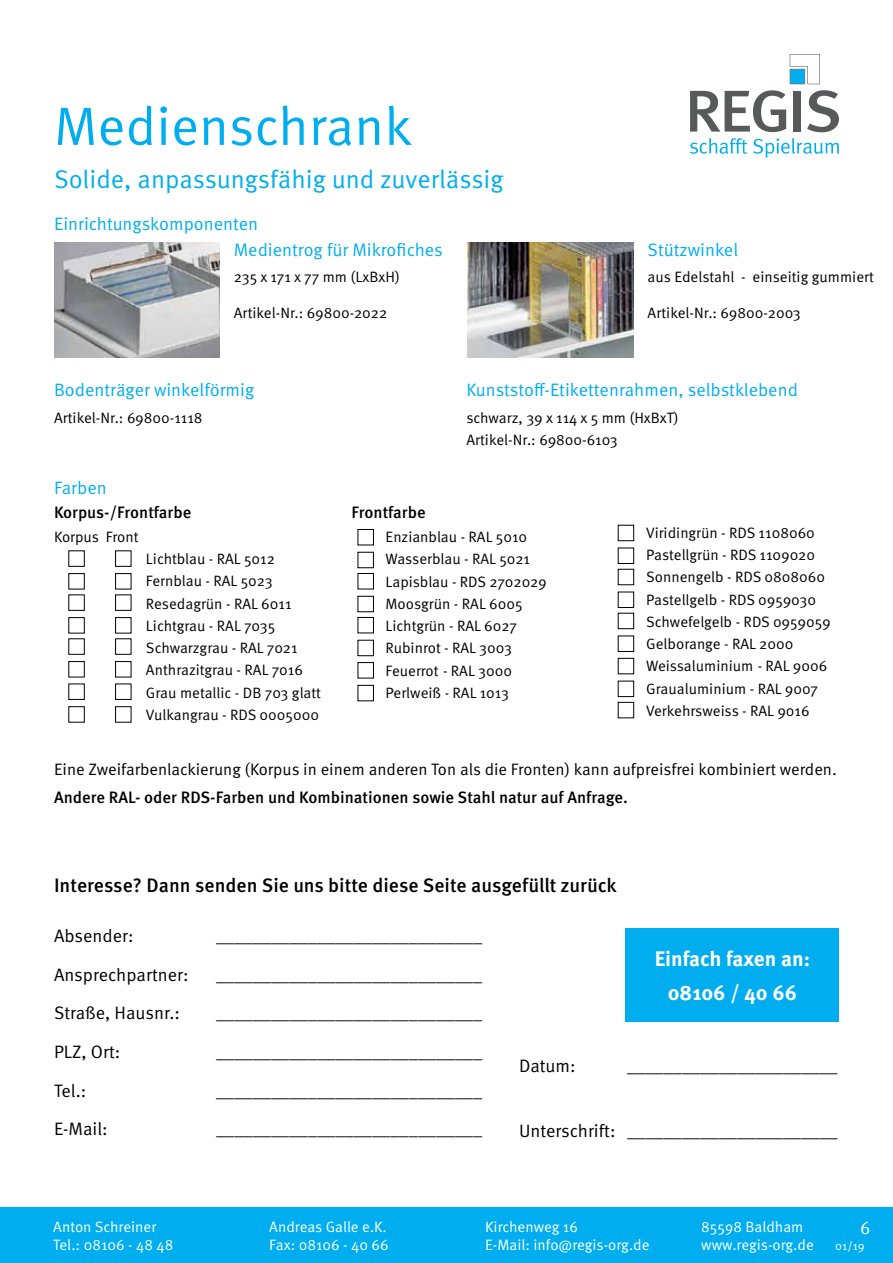
<style>
.page{position:relative;width:893px;height:1263px;background:#fff}
.page>*{position:absolute;margin:0;border:0;box-sizing:border-box;transform-origin:0 0}
.t1{font:54px "Meta OT";color:#00aeef}
.t2{font:25.5px "Meta OT";color:#00aeef}
.t3{font:700 21px/33.8px "Meta OT";color:#fff;text-align:center}
.t4{font:500 19.5px "Meta OT";color:#000}
.t5{font:18px "Meta OT";color:#000}
.t6{font:18px "Meta OT";color:#00aeef}
.t7{font:18px "Meta OT";color:#fff}
.t8{font:16.5px "Meta OT";color:#000}
.t9{font:500 16.5px "Meta OT";color:#000}
.t10{font:15px/22.2px "Meta OT";color:#000}
.t11{font:15px "Meta OT";color:#fff}
.t12{font:12px "Meta OT";color:#fff}
</style>
<div class="page">
<div style="left:0;top:1208px;width:893px;height:55px;background:#00aeef"></div>
<svg style="left:690px;top:90px;width:96px;height:42px"></svg>
<div style="left:794px;top:91px;width:7px;height:41px;background:#58595b"></div>
<svg style="left:807px;top:90px;width:32px;height:42px"></svg>
<svg style="left:690px;top:138px;width:57px;height:16px"></svg>
<svg style="left:753px;top:138px;width:86px;height:20px"></svg>
<svg style="left:790px;top:54px;width:30px;height:30px"></svg>
<div style="left:626px;top:928px;width:213px;height:94px;background:#00aeef"></div>
<div style="left:358px;top:529px;width:16px;height:16px;border:1px solid #000"></div>
<div style="left:358px;top:552px;width:16px;height:16px;border:1px solid #000"></div>
<div style="left:358px;top:573px;width:16px;height:16px;border:1px solid #000"></div>
<div style="left:358px;top:596px;width:16px;height:16px;border:1px solid #000"></div>
<div style="left:358px;top:617px;width:16px;height:16px;border:1px solid #000"></div>
<div style="left:358px;top:640px;width:16px;height:16px;border:1px solid #000"></div>
<div style="left:358px;top:662px;width:16px;height:16px;border:1px solid #000"></div>
<div style="left:358px;top:685px;width:16px;height:16px;border:1px solid #000"></div>
<div style="left:618px;top:525px;width:16px;height:16px;border:1px solid #000"></div>
<div style="left:618px;top:548px;width:16px;height:16px;border:1px solid #000"></div>
<div style="left:618px;top:569px;width:16px;height:16px;border:1px solid #000"></div>
<div style="left:618px;top:592px;width:16px;height:16px;border:1px solid #000"></div>
<div style="left:618px;top:613px;width:16px;height:16px;border:1px solid #000"></div>
<div style="left:618px;top:636px;width:16px;height:16px;border:1px solid #000"></div>
<div style="left:618px;top:658px;width:16px;height:16px;border:1px solid #000"></div>
<div style="left:618px;top:681px;width:16px;height:16px;border:1px solid #000"></div>
<div style="left:618px;top:702px;width:16px;height:16px;border:1px solid #000"></div>
<img style="left:468px;top:242px;width:166px;height:115px">
<img style="left:54px;top:242px;width:166px;height:115px">
<div style="left:68px;top:550px;width:17px;height:17px;border:1px solid #000"></div>
<div style="left:68px;top:573px;width:17px;height:16px;border:1px solid #000"></div>
<div style="left:68px;top:594px;width:17px;height:17px;border:1px solid #000"></div>
<div style="left:68px;top:617px;width:17px;height:16px;border:1px solid #000"></div>
<div style="left:68px;top:638px;width:17px;height:17px;border:1px solid #000"></div>
<div style="left:68px;top:661px;width:17px;height:16px;border:1px solid #000"></div>
<div style="left:68px;top:683px;width:17px;height:17px;border:1px solid #000"></div>
<div style="left:68px;top:706px;width:17px;height:16px;border:1px solid #000"></div>
<div style="left:115px;top:550px;width:16px;height:17px;border:1px solid #000"></div>
<div style="left:115px;top:573px;width:16px;height:16px;border:1px solid #000"></div>
<div style="left:115px;top:594px;width:16px;height:17px;border:1px solid #000"></div>
<div style="left:115px;top:617px;width:16px;height:16px;border:1px solid #000"></div>
<div style="left:115px;top:638px;width:16px;height:17px;border:1px solid #000"></div>
<div style="left:115px;top:661px;width:16px;height:16px;border:1px solid #000"></div>
<div style="left:115px;top:683px;width:16px;height:17px;border:1px solid #000"></div>
<div style="left:115px;top:706px;width:16px;height:16px;border:1px solid #000"></div>
<h1 class="t1" style="left:54px;top:92px;width:360px">Medienschrank</h1>
<h2 class="t2" style="left:54px;top:163px;width:451px">Solide, anpassungsfähig und zuverlässig</h2>
<p class="t6" style="left:54px;top:213px;width:206px">Einrichtungskomponenten</p>
<p class="t6" style="left:234px;top:238px;width:210px">Medientrog für Mikrofiches</p>
<p class="t10" style="left:234px;top:267px;width:168px">235 x 171 x 77 mm (LxBxH)</p>
<p class="t10" style="left:234px;top:303px;width:155px">Artikel-Nr.: 69800-2022</p>
<p class="t6" style="left:54px;top:379px;width:202px">Bodenträger winkelförmig</p>
<p class="t10" style="left:54px;top:407px;width:150px">Artikel-Nr.: 69800-1118</p>
<p class="t6" style="left:54px;top:476px;width:54px">Farben</p>
<p class="t6" style="left:648px;top:238px;width:92px">Stützwinkel</p>
<p class="t10" style="left:648px;top:267px;width:228px">aus Edelstahl - einseitig gummiert</p>
<p class="t10" style="left:648px;top:303px;width:155px">Artikel-Nr.: 69800-2003</p>
<p class="t6" style="left:466px;top:379px;width:333px">Kunststoff-Etikettenrahmen, selbstklebend</p>
<p class="t10" style="left:466px;top:407px;width:214px">schwarz, 39 x 114 x 5 mm (HxBxT)<br>Artikel-Nr.: 69800-6103</p>
<p class="t9" style="left:54px;top:502px;width:139px">Korpus-/Frontfarbe</p>
<p class="t9" style="left:351px;top:502px;width:76px">Frontfarbe</p>
<p class="t10" style="left:54px;top:526px;width:86px">Korpus Front</p>
<p class="t10" style="left:386px;top:526px;width:163px">Enzianblau - RAL 5010<br>Wasserblau - RAL 5021<br>Lapisblau - RDS 2702029<br>Moosgrün - RAL 6005<br>Lichtgrün - RAL 6027<br>Rubinrot - RAL 3003<br>Feuerrot - RAL 3000<br>Perlweiß - RAL 1013</p>
<p class="t10" style="left:646px;top:522px;width:186px">Viridingrün - RDS 1108060<br>Pastellgrün - RDS 1109020<br>Sonnengelb - RDS 0808060<br>Pastellgelb - RDS 0959030<br>Schwefelgelb - RDS 0959059<br>Gelborange - RAL 2000<br>Weissaluminium - RAL 9006<br>Graualuminium - RAL 9007<br>Verkehrsweiss - RAL 9016</p>
<p class="t10" style="left:146px;top:548px;width:177px">Lichtblau - RAL 5012<br>Fernblau - RAL 5023<br>Resedagrün - RAL 6011<br>Lichtgrau - RAL 7035<br>Schwarzgrau - RAL 7021<br>Anthrazitgrau - RAL 7016<br>Grau metallic - DB 703 glatt<br>Vulkangrau - RDS 0005000</p>
<p class="t8" style="left:54px;top:759px;width:784px">Eine Zweifarbenlackierung (Korpus in einem anderen Ton als die Fronten) kann aufpreisfrei kombiniert werden.</p>
<p class="t9" style="left:54px;top:787px;width:575px">Andere RAL- oder RDS-Farben und Kombinationen sowie Stahl natur auf Anfrage.</p>
<h3 class="t4" style="left:54px;top:873px;width:564px">Interesse? Dann senden Sie uns bitte diese Seite ausgefüllt zurück</h3>
<p class="t5" style="left:54px;top:924px;width:81px">Absender:</p>
<p class="t5" style="left:54px;top:963px;width:136px">Ansprechpartner:</p>
<p class="t5" style="left:54px;top:1001px;width:128px">Straße, Hausnr.:</p>
<p class="t5" style="left:54px;top:1040px;width:68px">PLZ, Ort:</p>
<p class="t5" style="left:54px;top:1079px;width:34px">Tel.:</p>
<p class="t5" style="left:54px;top:1117px;width:55px">E-Mail:</p>
<p class="t5" style="left:216px;top:924px;width:268px">_____________________________</p>
<p class="t5" style="left:216px;top:963px;width:268px">_____________________________</p>
<p class="t5" style="left:216px;top:1001px;width:268px">_____________________________</p>
<p class="t5" style="left:216px;top:1040px;width:268px">_____________________________</p>
<p class="t5" style="left:216px;top:1079px;width:268px">_____________________________</p>
<p class="t5" style="left:216px;top:1117px;width:268px">_____________________________</p>
<p class="t5" style="left:519px;top:1055px;width:58px">Datum:</p>
<h3 class="t3" style="left:655px;top:943px;width:157px">Einfach faxen an:<br>08106 / 40 66</h3>
<p class="t5" style="left:627px;top:1055px;width:212px">_______________________</p>
<p class="t5" style="left:519px;top:1119px;width:320px">Unterschrift: _______________________</p>
<p class="t11" style="left:53px;top:1217px;width:105px">Anton Schreiner</p>
<p class="t11" style="left:269px;top:1217px;width:119px">Andreas Galle e.K.</p>
<p class="t11" style="left:485px;top:1217px;width:94px">Kirchenweg 16</p>
<p class="t11" style="left:701px;top:1217px;width:104px">85598 Baldham</p>
<p class="t7" style="left:860px;top:1216px;width:12px">6</p>
<p class="t11" style="left:53px;top:1235px;width:122px">Tel.: 08106 - 48 48</p>
<p class="t11" style="left:269px;top:1235px;width:121px">Fax: 08106 - 40 66</p>
<p class="t11" style="left:485px;top:1235px;width:166px">E-Mail: info@regis-org.de</p>
<p class="t11" style="left:701px;top:1235px;width:114px">www.regis-org.de</p>
<p class="t12" style="left:835px;top:1238px;width:31px">01/19</p>
</div>
